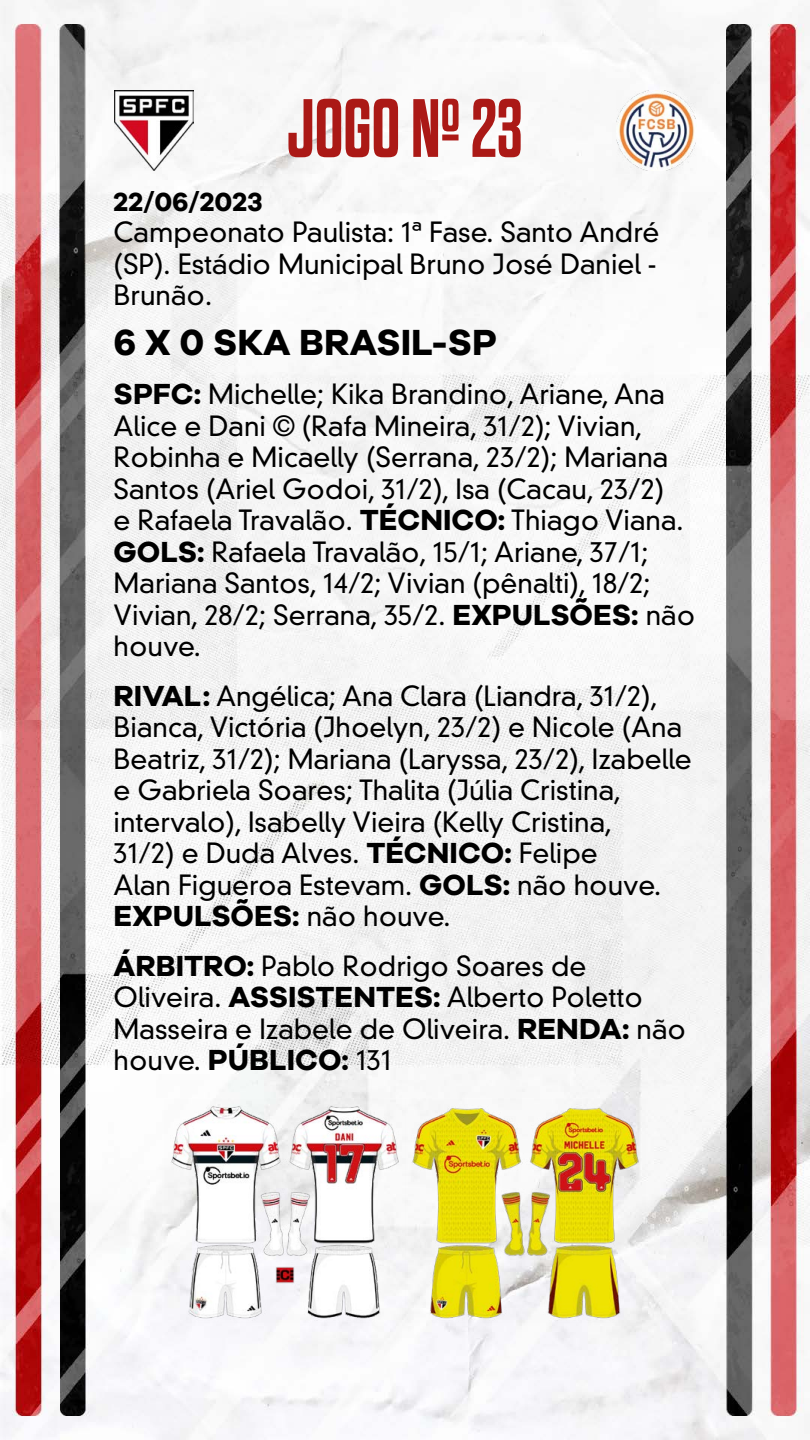
<style>
.page{position:relative;width:810px;height:1440px;background:#fff}
.page>*{position:absolute;margin:0;border:0;box-sizing:border-box;transform-origin:0 0}
.t1{font:700 82.5px "Dharma Gothic E";color:#ab1916;scale:.94 1}
.t2{font:700 37.5px "Galano Grotesque";color:#000}
.t3{font:700 30px "Galano Grotesque";color:#000}
.t4{font:300 27px/31.5px "DIN Neuzeit Grotesk Std";color:#000}
.t5{font:700 27px "Galano Grotesque";color:#000}
.s1{font-family:"Galano Grotesque";font-weight:700;font-size:30px}
.s2{font-family:"DIN Neuzeit Grotesk Std";font-weight:300;font-size:27px}
</style>
<div class="page">
<img style="left:0;top:0;width:810px;height:1440px">
<img style="left:165px;top:1100px;width:481px;height:223px">
<img style="left:617px;top:91px;width:79px;height:79px">
<img style="left:114px;top:91px;width:79px;height:79px">
<h1 class="t1" style="left:288px;top:87px;width:251px">JOGO Nº 23</h1>
<p class="t5" style="left:114px;top:185px;width:151px">22/06/2023</p>
<p class="t4" style="left:114px;top:217px;width:547px">Campeonato Paulista: 1ª Fase. Santo André (SP). Estádio Municipal Bruno José Daniel -<br>Brunão.</p>
<h2 class="t2" style="left:114px;top:319px;width:385px">6 X 0 SKA BRASIL-SP</h2>
<p class="t4" style="left:114px;top:379px;width:583px"><span class="s1">SPFC:</span> Michelle; Kika Brandino, Ariane, Ana Alice e Dani © (Rafa Mineira, 31/2); Vivian, Robinha e Micaelly (Serrana, 23/2); Mariana Santos (Ariel Godoi, 31/2), Isa (Cacau, 23/2)<br>e Rafaela Travalão. <span class="s1">TÉCNICO:</span> Thiago Viana.<br><span class="s1">GOLS:</span> Rafaela Travalão, 15/1; Ariane, 37/1; Mariana Santos, 14/2; Vivian (pênalti), 18/2; Vivian, 28/2; Serrana, 35/2. <span class="s1">EXPULSÕES:</span> não houve.</p>
<p class="t4" style="left:114px;top:680px;width:580px"><span class="s1">RIVAL:</span> Angélica; Ana Clara (Liandra, 31/2), Bianca, Victória (Jhoelyn, 23/2) e Nicole (Ana Beatriz, 31/2); Mariana (Laryssa, 23/2), Izabelle e Gabriela Soares; Thalita (Júlia Cristina, intervalo), Isabelly Vieira (Kelly Cristina,<br>31/2) e Duda Alves. <span class="s1">TÉCNICO:</span> Felipe<br>Alan Figueroa Estevam. <span class="s1">GOLS:</span> não houve.</p>
<p class="t3" style="left:114px;top:898px;width:338px">EXPULSÕES: <span class="s2">não houve.</span></p>
<p class="t4" style="left:114px;top:950px;width:574px"><span class="s1">ÁRBITRO:</span> Pablo Rodrigo Soares de Oliveira. <span class="s1">ASSISTENTES:</span> Alberto Poletto Masseira e Izabele de Oliveira. <span class="s1">RENDA:</span> não houve. <span class="s1">PÚBLICO:</span> 131</p>
</div>
